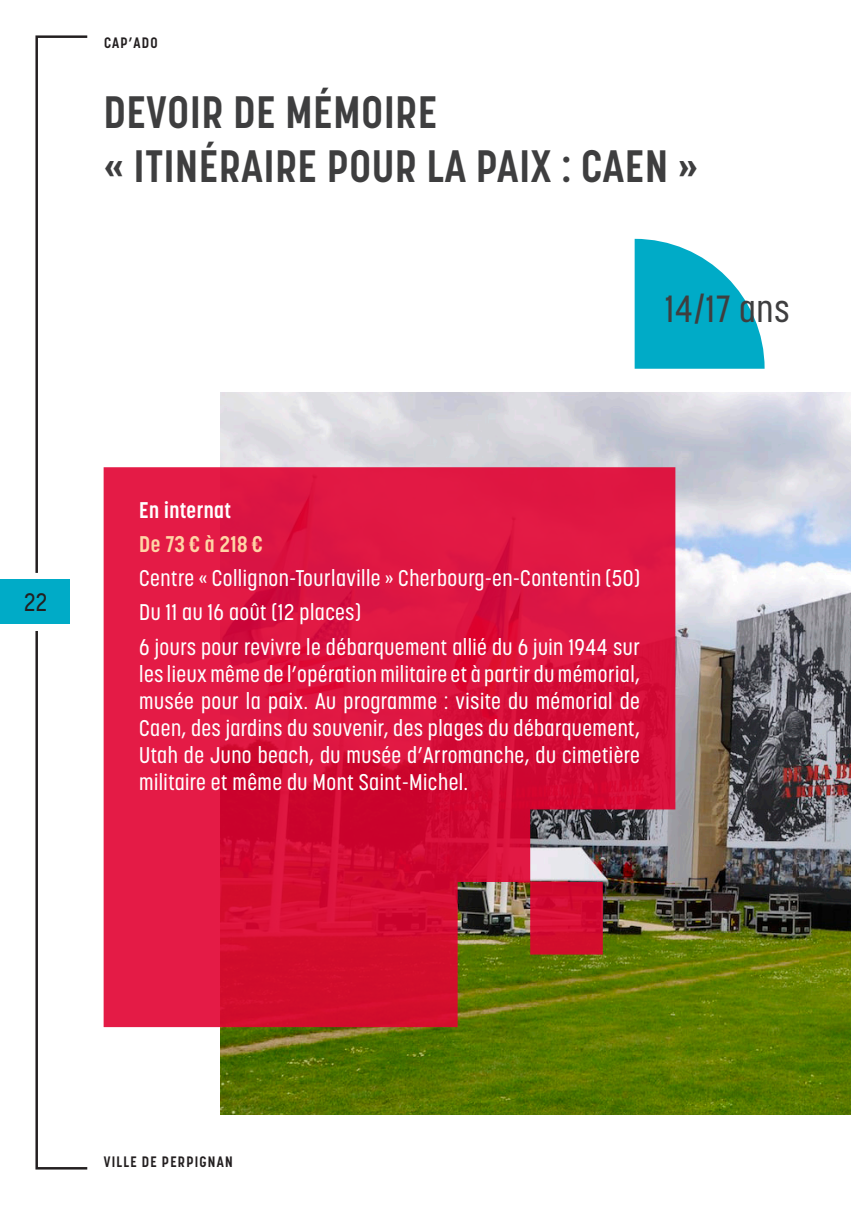
<style>
.page{position:relative;width:851px;height:1205px;background:#fff}
.page>*{position:absolute;margin:0;border:0;box-sizing:border-box;transform-origin:0 0}
.Sous-titre{font:700 45px "Korolev Condensed";letter-spacing:.02em;color:#3e3e3f}
.Age{font:500 37.5px "Korolev Condensed";letter-spacing:.02em;color:#3e3e3f}
.t1{font:500 25px "Korolev Condensed";color:#231f20}
.courant_activités_blanc{font:500 22.5px/27px "Korolev Condensed";letter-spacing:.02em;color:#fff;text-align:justify}
.courant_activités_blanc-2{font:700 22.5px "Korolev Condensed";letter-spacing:.02em;color:#fff}
.courant_activités_blanc-3{font:700 22.5px "Korolev Condensed";letter-spacing:.02em;color:#ffd5a6}
.t2{font:700 15px "Korolev Condensed";letter-spacing:.08em;color:#231f20}
</style>
<div class="page">
<div style="left:0;top:580px;width:69px;height:44px;background:#00abc7"></div>
<svg style="left:35px;top:35px;width:53px;height:538px"></svg>
<svg style="left:35px;top:631px;width:53px;height:539px"></svg>
<img style="left:220px;top:393px;width:630px;height:721px">
<svg style="left:104px;top:467px;width:571px;height:560px;background:#cd1e3b"></svg>
<svg style="left:634px;top:239px;width:130px;height:130px"></svg>
<p class="t2" style="left:104px;top:33px;width:55px">CAP’ADO</p>
<p class="Sous-titre" style="left:104px;top:86px;width:335px">DEVOIR DE MÉMOIRE</p>
<p class="Sous-titre" style="left:104px;top:140px;width:595px">« ITINÉRAIRE POUR LA PAIX : CAEN »</p>
<p class="Age" style="left:664px;top:287px;width:127px">14/17 ans</p>
<p class="t1" style="left:24px;top:587px;width:25px">22</p>
<p class="courant_activités_blanc-2" style="left:139px;top:497px;width:94px">En internat</p>
<p class="courant_activités_blanc-3" style="left:139px;top:531px;width:125px">De 73 € à 218 €</p>
<p class="courant_activités_blanc" style="left:139px;top:565px;width:502px">Centre « Collignon-Tourlaville » Cherbourg-en-Contentin (50)</p>
<p class="courant_activités_blanc" style="left:139px;top:599px;width:223px">Du 11 au 16 août (12 places)</p>
<p class="courant_activités_blanc" style="left:139px;top:633px;width:502px">6 jours pour revivre le débarquement allié du 6 juin 1944 sur les lieux même de l’opération militaire et à partir du mémorial, musée pour la paix. Au programme : visite du mémorial de Caen, des jardins du souvenir, des plages du débarquement, Utah de Juno beach, du musée d’Arromanche, du cimetière militaire et même du Mont Saint-Michel.</p>
<p class="t2" style="left:104px;top:1153px;width:130px">VILLE DE PERPIGNAN</p>
</div>
